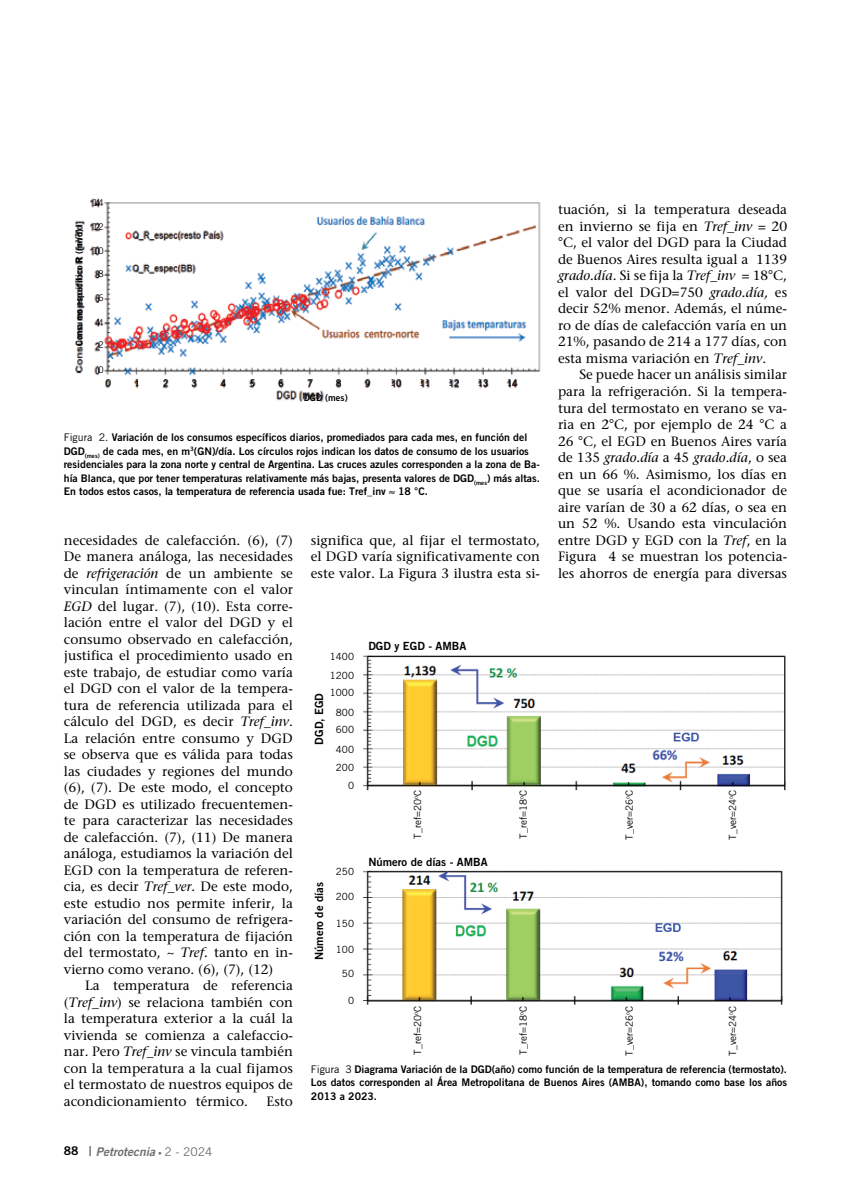
<style>
.page{position:relative;width:851px;height:1191px;background:#fff}
.page>*{position:absolute;margin:0;border:0;box-sizing:border-box;transform-origin:0 0}
.t1{font:13.5px/16.5px "Stone Serif";color:#000;text-align:justify}
.t2{font:italic 12px "Trade Gothic Bold Two";color:#6d6e71}
.t3{font:11.25px "Trade Gothic Bold Two";color:#000}
.t4{font:10.5px/13.5px "Trade Gothic Bold Two";color:#000}
.t5{font:9.9px/18.1px "Trade Gothic";color:#000;text-align:justify}
.t6{font:9.3px "Trade Gothic Bold Two";color:#000}
.t7{font:9.3px "Trade Gothic";color:#000}
.s1{font-style:italic}
.s2{font-family:"Trade Gothic"}
.s3{font-style:normal;color:#000}
.s4{font-style:normal;font-size:13.5px}
.s5{font-style:normal;font-size:7.5px}
.s6{font-family:"Trade Gothic";font-style:normal}
</style>
<div class="page">
<img style="left:74px;top:198px;width:466px;height:205px">
<img style="left:363px;top:655px;width:423px;height:350px">
<p class="t7" style="left:92px;top:197px;width:13px">14</p>
<p class="t1" style="left:558px;top:201px;width:230px">tuación, si la temperatura deseada en invierno se fija en <span class="s1">Tref_inv</span> = 20 °C, el valor del DGD para la Ciudad de Buenos Aires resulta igual a 1139 <span class="s1">grado.día</span>. Si se fija la <span class="s1">Tref_inv</span> = 18°C, el valor del DGD=750 <span class="s1">grado.día,</span> es decir 52% menor. Además, el núme&shy;ro de días de calefacción varía en un 21%, pasando de 214 a 177 días, con esta misma variación en <span class="s1">Tref_inv</span>.</p>
<p class="t1" style="left:558px;top:366px;width:230px;text-indent:21px">Se puede hacer un análisis similar para la refrigeración. Si la tempera&shy;tura del termostato en verano se va&shy;ria en 2°C, por ejemplo de 24 °C a 26 °C, el EGD en Buenos Aires varía de 135 <span class="s1">grado.día</span> a 45 <span class="s1">grado.día</span>, o sea en un 66 %. Asimismo, los días en que se usaría el acondicionador de aire varían de 30 a 62 días, o sea en un 52 %. Usando esta vinculación entre DGD y EGD con la <span class="s1">Tref</span>, en la Figura 4 se muestran los potencia&shy;les ahorros de energía para diversas</p>
<p class="t7" style="left:92px;top:221px;width:13px">12</p>
<p class="t6" style="left:73px;top:346px;width:119px;rotate:-90deg">Consumo específico R (m<sup>3</sup>/d)</p>
<p class="t7" style="left:92px;top:245px;width:13px">10</p>
<p class="t7" style="left:98px;top:268px;width:7px">8</p>
<p class="t7" style="left:98px;top:292px;width:7px">6</p>
<p class="t7" style="left:98px;top:317px;width:7px">4</p>
<p class="t7" style="left:98px;top:339px;width:7px">2</p>
<p class="t7" style="left:98px;top:364px;width:7px">0</p>
<p class="t7" style="left:106px;top:377px;width:7px">0</p>
<p class="t7" style="left:134px;top:377px;width:7px">1</p>
<p class="t7" style="left:163px;top:377px;width:7px">2</p>
<p class="t7" style="left:192px;top:377px;width:7px">3</p>
<p class="t7" style="left:221px;top:377px;width:7px">4</p>
<p class="t7" style="left:250px;top:377px;width:7px">5</p>
<p class="t7" style="left:278px;top:377px;width:7px">6</p>
<p class="t7" style="left:308px;top:377px;width:7px">7</p>
<p class="t7" style="left:336px;top:377px;width:7px">8</p>
<p class="t7" style="left:365px;top:377px;width:7px">9</p>
<p class="t7" style="left:390px;top:377px;width:13px">10</p>
<p class="t7" style="left:419px;top:377px;width:13px">11</p>
<p class="t7" style="left:448px;top:377px;width:13px">12</p>
<p class="t7" style="left:477px;top:377px;width:13px">13</p>
<p class="t7" style="left:506px;top:377px;width:13px">14</p>
<p class="t6" style="left:304px;top:392px;width:45px">DGD (mes)</p>
<p class="t4" style="left:64px;top:430px;width:477px"><span class="s2">Figura 2.</span> Variación de los consumos específicos diarios, promediados para cada mes, en función del DGD<sub>(mes)</sub> de cada mes, en m<sup>3</sup>(GN)/día. Los círculos rojos indican los datos de consumo de los usuarios residenciales para la zona norte y central de Argentina. Las cruces azules corresponden a la zona de Ba&shy;hía Blanca, que por tener temperaturas relativamente más bajas, presenta valores de DGD<sub>(mes</sub>) más altas.<br>En todos estos casos, la temperatura de referencia usada fue: Tref_inv ≈ 18 °C.</p>
<p class="t1" style="left:311px;top:531px;width:230px">significa que, al fijar el termostato, el DGD varía significativamente con este valor. La Figura 3 ilustra esta si-</p>
<p class="t1" style="left:64px;top:531px;width:230px">necesidades de calefacción. (6), (7)<br>De manera análoga, las necesidades de <span class="s1">refrigeración</span> de un ambiente se vinculan íntimamente con el valor <span class="s1">EGD</span> del lugar. (7), (10). Esta corre&shy;lación entre el valor del DGD y el consumo observado en calefacción, justifica el procedimiento usado en este trabajo, de estudiar como varía el DGD con el valor de la tempera&shy;tura de referencia utilizada para el cálculo del DGD, es decir <span class="s1">Tref_inv</span>.<br>La relación entre consumo y DGD se observa que es válida para todas las ciudades y regiones del mundo (6), (7). De este modo, el concepto de DGD es utilizado frecuentemen&shy;te para caracterizar las necesidades de calefacción. (7), (11) De manera análoga, estudiamos la variación del EGD con la temperatura de referen&shy;cia, es decir <span class="s1">Tref_ver.</span> De este modo, este estudio nos permite inferir, la variación del consumo de refrigera&shy;ción con la temperatura de fijación del termostato, ~ <span class="s1">Tref.</span> tanto en in&shy;vierno como verano. (6), (7), (12)</p>
<p class="t1" style="left:64px;top:977px;width:230px;text-indent:21px">La temperatura de referencia (<span class="s1">Tref_inv</span>) se relaciona también con la temperatura exterior a la cuál la vivienda se comienza a calefaccio&shy;nar. Pero <span class="s1">Tref_inv</span> se vincula también con la temperatura a la cual fijamos el termostato de nuestros equipos de acondicionamiento térmico.</p>
<p class="t3" style="left:368px;top:638px;width:99px">DGD y EGD - AMBA</p>
<p class="t5" style="left:330px;top:647px;width:26px">1400<br>1200<br>1000</p>
<p class="t5" style="left:336px;top:703px;width:20px;line-height:17.5px">800<br>600</p>
<p class="t5" style="left:336px;top:740px;width:20px;text-align:right">400<br>200<br>0</p>
<p class="t3" style="left:312px;top:744px;width:53px;rotate:-90deg">DGD, EGD</p>
<p class="t5" style="left:408px;top:839px;width:50px;rotate:-90deg">T_ref=20<sup>o</sup>C</p>
<p class="t5" style="left:514px;top:839px;width:50px;rotate:-90deg">T_ref=18<sup>o</sup>C</p>
<p class="t5" style="left:620px;top:840px;width:52px;rotate:-90deg">T_ver=26<sup>o</sup>C</p>
<p class="t5" style="left:723px;top:840px;width:52px;rotate:-90deg">T_ver=24<sup>o</sup>C</p>
<p class="t3" style="left:368px;top:855px;width:121px">Número de días - AMBA</p>
<p class="t5" style="left:336px;top:862px;width:20px">250</p>
<p class="t5" style="left:336px;top:887px;width:20px">200</p>
<p class="t5" style="left:336px;top:914px;width:20px">150</p>
<p class="t5" style="left:336px;top:940px;width:20px">100</p>
<p class="t5" style="left:342px;top:964px;width:14px">50</p>
<p class="t5" style="left:348px;top:991px;width:8px">0</p>
<p class="t3" style="left:312px;top:960px;width:79px;rotate:-90deg">Número de días</p>
<p class="t5" style="left:408px;top:1054px;width:50px;rotate:-90deg">T_ref=20<sup>o</sup>C</p>
<p class="t5" style="left:514px;top:1054px;width:50px;rotate:-90deg">T_ref=18<sup>o</sup>C</p>
<p class="t5" style="left:620px;top:1055px;width:52px;rotate:-90deg">T_ver=26<sup>o</sup>C</p>
<p class="t5" style="left:723px;top:1055px;width:52px;rotate:-90deg">T_ver=24<sup>o</sup>C</p>
<p class="t4" style="left:311px;top:1061px;width:477px;text-align:justify"><span class="s2">Figura 3</span> Diagrama Variación de la DGD(año) como función de la temperatura de referencia (termostato).<br>Los datos corresponden al Área Metropolitana de Buenos Aires (AMBA), tomando como base los años 2013 a 2023.</p>
<p class="t1" style="left:266px;top:1092px;width:28px">Esto</p>
<p class="t2" style="left:64px;top:1143px;width:150px"><span class="s3">88</span> <span class="s4">|</span> Petrotecnia <span class="s5">•</span> <span class="s6">2 - 2024</span></p>
</div>
